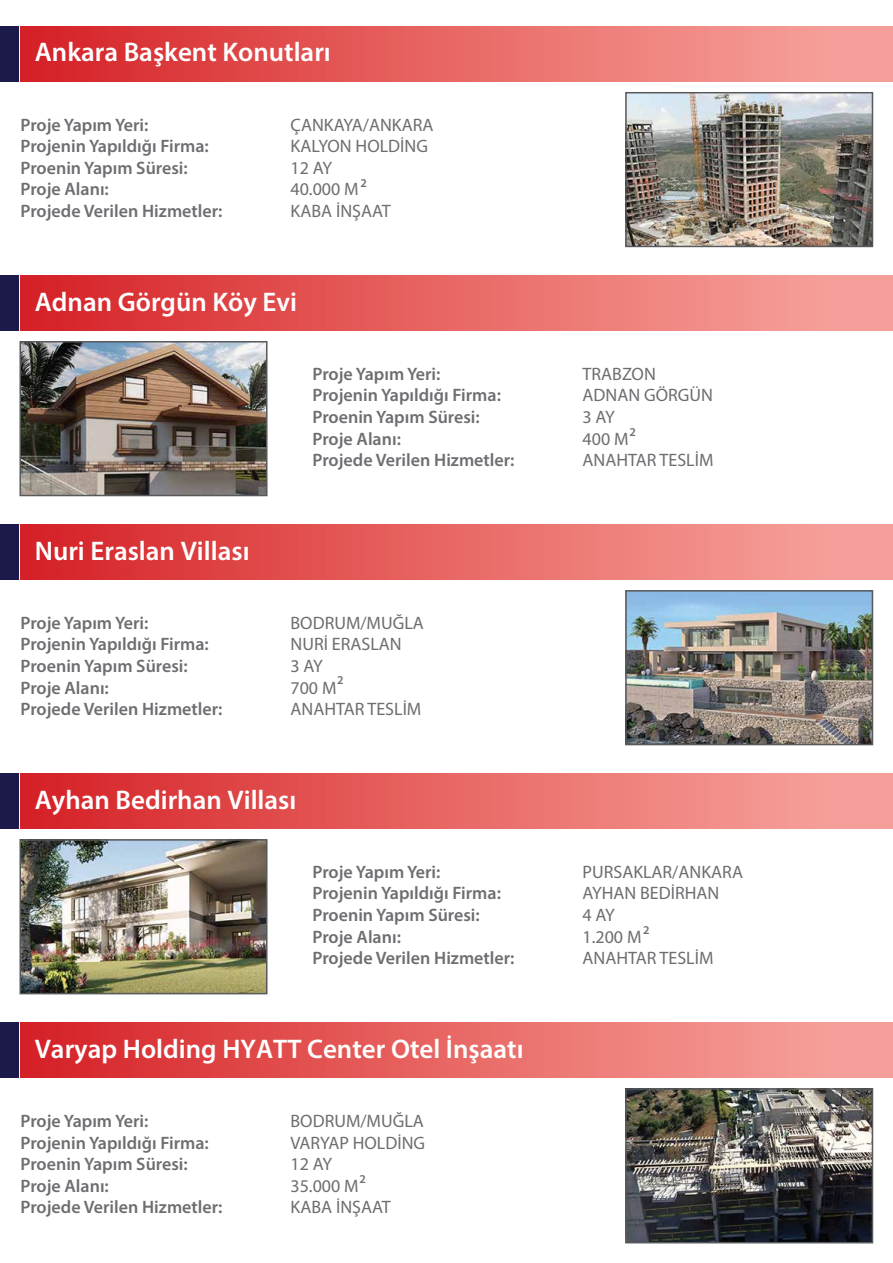
<style>
.page{position:relative;width:893px;height:1263px;background:#fff}
.page>*{position:absolute;margin:0;border:0;box-sizing:border-box;transform-origin:0 0}
.t1{font:600 27px "Myriad Pro";color:#fff}
.t2{font:600 18px "Myriad Pro";color:#6d6e71}
.t3{font:18px "Myriad Pro";color:#6d6e71}
.t4{font:600 12px "Myriad Pro";color:#6d6e71}
</style>
<div class="page">
<div style="left:0;top:26px;width:19px;height:55px;background:#1c194b"></div>
<div style="left:20px;top:26px;width:873px;height:55px;background:linear-gradient(to right,#d62327,#f9aaa2)"></div>
<img style="left:628px;top:95px;width:242px;height:149px">
<div style="left:625px;top:92px;width:248px;height:155px;border:2px solid #58595b"></div>
<div style="left:0;top:275px;width:19px;height:55px;background:#1c194b"></div>
<div style="left:20px;top:275px;width:873px;height:55px;background:linear-gradient(to right,#d62327,#f9aaa2)"></div>
<img style="left:22px;top:344px;width:242px;height:149px">
<div style="left:19px;top:341px;width:248px;height:155px;border:2px solid #58595b"></div>
<div style="left:0;top:524px;width:19px;height:55px;background:#1c194b"></div>
<div style="left:20px;top:524px;width:873px;height:55px;background:linear-gradient(to right,#d62327,#f9aaa2)"></div>
<img style="left:628px;top:593px;width:242px;height:149px">
<div style="left:625px;top:590px;width:248px;height:155px;border:2px solid #58595b"></div>
<div style="left:0;top:773px;width:19px;height:55px;background:#1c194b"></div>
<div style="left:20px;top:773px;width:873px;height:55px;background:linear-gradient(to right,#d62327,#f9aaa2)"></div>
<img style="left:22px;top:842px;width:242px;height:149px">
<div style="left:19px;top:839px;width:248px;height:155px;border:2px solid #58595b"></div>
<div style="left:0;top:1022px;width:19px;height:55px;background:#1c194b"></div>
<div style="left:20px;top:1022px;width:873px;height:55px;background:linear-gradient(to right,#d62327,#f9aaa2)"></div>
<img style="left:628px;top:1091px;width:242px;height:149px">
<div style="left:625px;top:1088px;width:248px;height:155px;border:2px solid #58595b"></div>
<h1 class="t1" style="left:35px;top:35px;width:298px">Ankara Başkent Konutları</h1>
<p class="t2" style="left:21px;top:113px;width:129px">Proje Yapım Yeri:</p>
<p class="t3" style="left:291px;top:114px;width:145px">ÇANKAYA/ANKARA</p>
<p class="t2" style="left:21px;top:135px;width:190px">Projenin Yapıldığı Firma:</p>
<p class="t3" style="left:291px;top:135px;width:139px">KALYON HOLDİNG</p>
<p class="t2" style="left:21px;top:156px;width:169px">Proenin Yapım Süresi:</p>
<p class="t3" style="left:291px;top:157px;width:43px">12 AY</p>
<p class="t2" style="left:21px;top:178px;width:90px">Proje Alanı:</p>
<p class="t3" style="left:291px;top:178px;width:70px">40.000 M</p>
<p class="t2" style="left:21px;top:200px;width:203px">Projede Verilen Hizmetler:</p>
<p class="t3" style="left:291px;top:200px;width:102px">KABA İNŞAAT</p>
<p class="t4" style="left:360px;top:175px;width:8px">2</p>
<h1 class="t1" style="left:35px;top:284px;width:264px">Adnan Görgün Köy Evi</h1>
<p class="t2" style="left:313px;top:362px;width:129px">Proje Yapım Yeri:</p>
<p class="t3" style="left:583px;top:363px;width:75px">TRABZON</p>
<p class="t2" style="left:313px;top:384px;width:190px">Projenin Yapıldığı Firma:</p>
<p class="t3" style="left:583px;top:384px;width:132px">ADNAN GÖRGÜN</p>
<p class="t2" style="left:313px;top:405px;width:169px">Proenin Yapım Süresi:</p>
<p class="t3" style="left:583px;top:406px;width:34px">3 AY</p>
<p class="t2" style="left:313px;top:427px;width:90px">Proje Alanı:</p>
<p class="t3" style="left:583px;top:427px;width:47px">400 M</p>
<p class="t2" style="left:313px;top:449px;width:203px">Projede Verilen Hizmetler:</p>
<p class="t3" style="left:583px;top:449px;width:132px">ANAHTAR TESLİM</p>
<p class="t4" style="left:630px;top:424px;width:8px">2</p>
<h1 class="t1" style="left:35px;top:533px;width:216px">Nuri Eraslan Villası</h1>
<p class="t2" style="left:21px;top:611px;width:129px">Proje Yapım Yeri:</p>
<p class="t3" style="left:291px;top:612px;width:135px">BODRUM/MUĞLA</p>
<p class="t2" style="left:21px;top:633px;width:190px">Projenin Yapıldığı Firma:</p>
<p class="t3" style="left:291px;top:633px;width:113px">NURİ ERASLAN</p>
<p class="t2" style="left:21px;top:654px;width:169px">Proenin Yapım Süresi:</p>
<p class="t3" style="left:291px;top:655px;width:34px">3 AY</p>
<p class="t2" style="left:21px;top:676px;width:90px">Proje Alanı:</p>
<p class="t3" style="left:291px;top:676px;width:47px">700 M</p>
<p class="t2" style="left:21px;top:698px;width:203px">Projede Verilen Hizmetler:</p>
<p class="t3" style="left:291px;top:698px;width:132px">ANAHTAR TESLİM</p>
<p class="t4" style="left:337px;top:672px;width:8px">2</p>
<h1 class="t1" style="left:35px;top:782px;width:263px">Ayhan Bedirhan Villası</h1>
<p class="t2" style="left:313px;top:860px;width:129px">Proje Yapım Yeri:</p>
<p class="t3" style="left:583px;top:861px;width:162px">PURSAKLAR/ANKARA</p>
<p class="t2" style="left:313px;top:882px;width:190px">Projenin Yapıldığı Firma:</p>
<p class="t3" style="left:583px;top:882px;width:138px">AYHAN BEDİRHAN</p>
<p class="t2" style="left:313px;top:903px;width:169px">Proenin Yapım Süresi:</p>
<p class="t3" style="left:583px;top:904px;width:34px">4 AY</p>
<p class="t2" style="left:313px;top:925px;width:90px">Proje Alanı:</p>
<p class="t3" style="left:583px;top:925px;width:60px">1.200 M</p>
<p class="t2" style="left:313px;top:947px;width:203px">Projede Verilen Hizmetler:</p>
<p class="t3" style="left:583px;top:947px;width:132px">ANAHTAR TESLİM</p>
<p class="t4" style="left:643px;top:922px;width:8px">2</p>
<h1 class="t1" style="left:35px;top:1031px;width:490px">Varyap Holding HYATT Center Otel İnşaatı</h1>
<p class="t2" style="left:21px;top:1109px;width:129px">Proje Yapım Yeri:</p>
<p class="t3" style="left:291px;top:1110px;width:135px">BODRUM/MUĞLA</p>
<p class="t2" style="left:21px;top:1131px;width:190px">Projenin Yapıldığı Firma:</p>
<p class="t3" style="left:291px;top:1131px;width:136px">VARYAP HOLDİNG</p>
<p class="t2" style="left:21px;top:1152px;width:169px">Proenin Yapım Süresi:</p>
<p class="t3" style="left:291px;top:1153px;width:43px">12 AY</p>
<p class="t2" style="left:21px;top:1174px;width:90px">Proje Alanı:</p>
<p class="t3" style="left:291px;top:1174px;width:70px">35.000 M</p>
<p class="t2" style="left:21px;top:1196px;width:203px">Projede Verilen Hizmetler:</p>
<p class="t3" style="left:291px;top:1196px;width:102px">KABA İNŞAAT</p>
<p class="t4" style="left:360px;top:1171px;width:8px">2</p>
</div>
